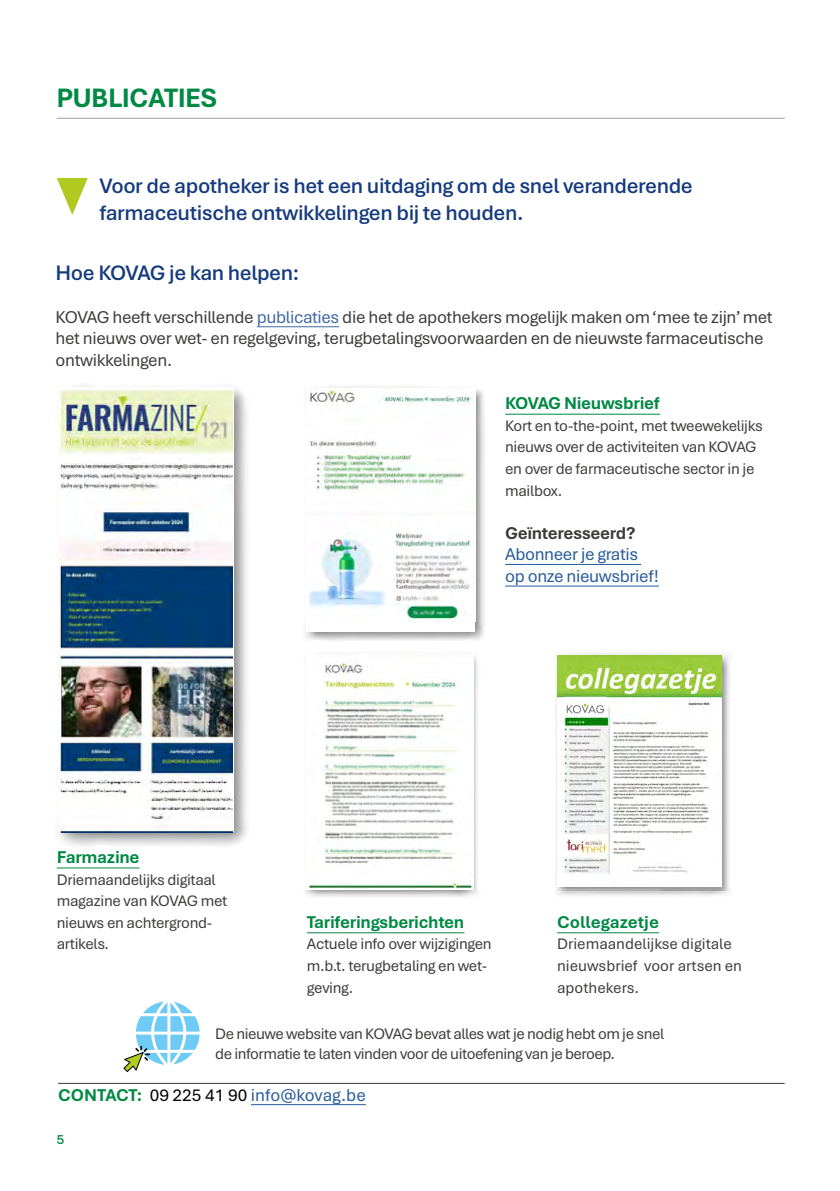
<style>
.page{position:relative;width:840px;height:1191px;background:#fff}
.page>*{position:absolute;margin:0;border:0;box-sizing:border-box;transform-origin:0 0}
.t1{font:700 28px "Aptos Display";color:#008944}
.t2{font:600 22px/26.4px "Aptos";letter-spacing:-.02em;color:#153b7e}
.t3{font:18px/21.6px "Aptos";letter-spacing:-.02em;color:#3c3c3b}
.t4{font:700 18px "Aptos";letter-spacing:-.02em;color:#008944}
.t5{font:18px/21.6px "Aptos";letter-spacing:-.02em;color:#275b9b}
.t6{font:18px "Aptos";color:#275b9b}
.t7{font:700 18px "Aptos";letter-spacing:-.02em;color:#3c3c3b}
.t8{font:700 18px "Aptos";color:#008944}
.t9{font:16px/21.6px "Aptos";letter-spacing:-.02em;color:#3c3c3b}
.t10{font:16px/21.6px "Aptos";color:#3c3c3b}
.t11{font:600 14px "Aptos";color:#008944}
.s1{color:#3f68a5}
.s2{font-weight:700;color:#008944}
.s3{color:#000}
</style>
<div class="page">
<div style="left:55px;top:384px;width:195px;height:465px;background:#000;opacity:.48"></div>
<hr style="left:505px;top:414px;width:154px;height:1px;background:#008944">
<hr style="left:505px;top:564px;width:135px;height:1px;background:#275b9b">
<hr style="left:505px;top:586px;width:153px;height:1px;background:#275b9b">
<hr style="left:57px;top:118px;width:727px;height:1px;background:#9d9d9c">
<hr style="left:256px;top:326px;width:83px;height:1px;background:#3f68a5">
<svg style="left:57px;top:178px;width:31px;height:37px"></svg>
<img style="left:60px;top:387px;width:172px;height:445px">
<div style="left:303px;top:385px;width:183px;height:257px;background:#000;opacity:.48"></div>
<div style="left:307px;top:389px;width:167px;height:242px;background:#fff"></div>
<img style="left:309px;top:389px;width:165px;height:233px">
<div style="left:553px;top:651px;width:179px;height:246px;background:#000;opacity:.48"></div>
<img style="left:556px;top:655px;width:165px;height:231px">
<div style="left:303px;top:650px;width:177px;height:249px;background:#000;opacity:.48"></div>
<img style="left:307px;top:653px;width:166px;height:236px">
<hr style="left:57px;top:867px;width:82px;height:1px;background:#008944">
<hr style="left:307px;top:932px;width:157px;height:1px;background:#008944">
<hr style="left:556px;top:932px;width:102px;height:1px;background:#008944">
<hr style="left:58px;top:1083px;width:726px;height:1px;background:#3c3c3b">
<hr style="left:251px;top:1104px;width:115px;height:1px;background:#275b9b">
<svg style="left:123px;top:1001px;width:76px;height:71px"></svg>
<h1 class="t1" style="left:57px;top:78px;width:162px">PUBLICATIES</h1>
<h2 class="t2" style="left:99px;top:172px;width:594px">Voor de apotheker is het een uitdaging om de snel veranderende farmaceutische ontwikkelingen bij te houden.</h2>
<h2 class="t2" style="left:55px;top:258px;width:245px">Hoe KOVAG je kan helpen:</h2>
<p class="t3" style="left:55px;top:305px;width:718px">KOVAG heeft verschillende <span class="s1">publicaties</span> die het de apothekers mogelijk maken om ‘mee te zijn’ met het nieuws over wet- en regelgeving, terugbetalingsvoorwaarden en de nieuwste farmaceutische ontwikkelingen.</p>
<p class="t4" style="left:505px;top:391px;width:156px">KOVAG Nieuwsbrief</p>
<p class="t9" style="left:505px;top:414px;width:259px">Kort en to-the-point, met tweewekelijks nieuws over de activiteiten van KOVAG en over de farmaceutische sector in je mailbox.</p>
<p class="t7" style="left:505px;top:520px;width:132px">Geïnteresseerd?</p>
<p class="t5" style="left:505px;top:543px;width:155px">Abonneer je gratis op onze nieuwsbrief!</p>
<p class="t4" style="left:57px;top:844px;width:84px">Farmazine</p>
<p class="t9" style="left:57px;top:868px;width:172px">Driemaandelijks digitaal magazine van KOVAG met nieuws en achtergrond&shy;artikels.</p>
<p class="t4" style="left:307px;top:909px;width:159px">Tariferingsberichten</p>
<p class="t9" style="left:307px;top:932px;width:186px">Actuele info over wijzigingen m.b.t. terugbetaling en wet&shy;geving.</p>
<p class="t8" style="left:556px;top:909px;width:103px">Collegazetje</p>
<p class="t10" style="left:556px;top:932px;width:186px">Driemaandelijkse digitale nieuwsbrief voor artsen en apothekers.</p>
<p class="t9" style="left:215px;top:1024px;width:450px;line-height:19.2px">De nieuwe website van KOVAG bevat alles wat je nodig hebt om je snel de informatie te laten vinden voor de uitoefening van je beroep.</p>
<p class="t6" style="left:58px;top:1082px;width:309px"><span class="s2">CONTACT:</span> <span class="s3">09 225 41 90</span> info@kovag.be</p>
<p class="t11" style="left:57px;top:1129px;width:9px">5</p>
</div>
